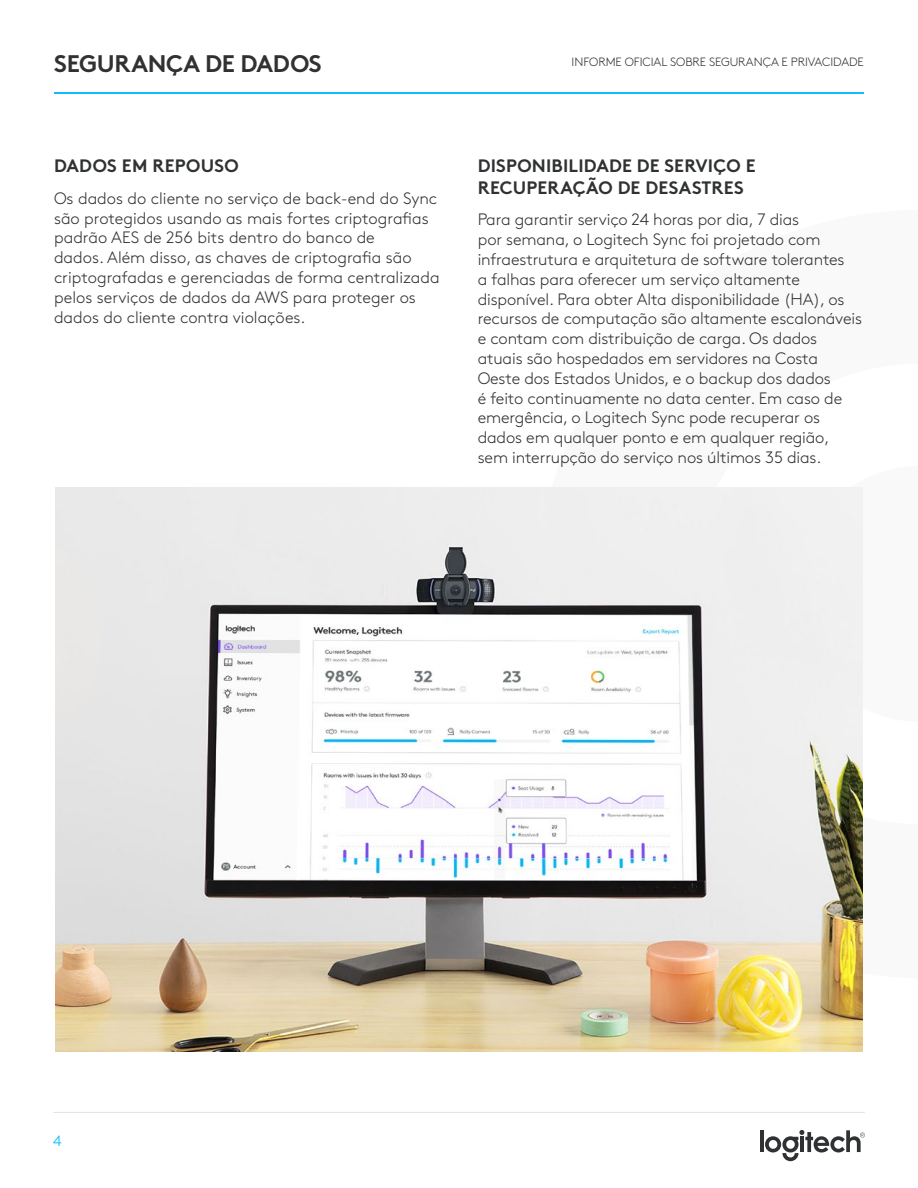
<style>
.page{position:relative;width:918px;height:1188px;background:#fff}
.page>*{position:absolute;margin:0;border:0;box-sizing:border-box;transform-origin:0 0}
.t1{font:700 24px "Brown Pro";letter-spacing:-.015em;color:#2f3132}
.t2{font:700 18px/21.6px "Brown Pro";letter-spacing:.01em;color:#2f3132}
.t3{font:300 16.5px/19.8px "Brown Pro";letter-spacing:-.01em;color:#2f3132}
.t4{font:300 15px "Brown Pro";color:#00b8fc}
.t5{font:300 12px "Brown Pro";letter-spacing:-.005em;color:#2f3132}
</style>
<div class="page">
<hr style="left:760px;top:1130px;width:4px;height:22px;background:#2f3132">
<svg style="left:765px;top:1130px;width:100px;height:31px"></svg>
<hr style="left:800px;top:1137px;width:4px;height:15px;background:#2f3132">
<hr style="left:53px;top:1112px;width:812px;height:1px;background:#e1e2e3">
<hr style="left:54px;top:92px;width:810px;height:2px;background:#00b8fc">
<img style="left:56px;top:488px;width:806px;height:563px">
<h1 class="t1" style="left:54px;top:44px;width:269px">SEGURANÇA DE DADOS</h1>
<p class="t5" style="left:572px;top:53px;width:294px">INFORME OFICIAL SOBRE SEGURANÇA E PRIVACIDADE</p>
<p class="t2" style="left:54px;top:153px;width:186px">DADOS EM REPOUSO</p>
<p class="t3" style="left:54px;top:187px;width:387px">Os dados do cliente no serviço de back-end do Sync são protegidos usando as mais fortes criptografias padrão AES de 256 bits dentro do banco de<br>dados. Além disso, as chaves de criptografia são criptografadas e gerenciadas de forma centralizada pelos serviços de dados da AWS para proteger os dados do cliente contra violações.</p>
<p class="t2" style="left:478px;top:153px;width:279px">DISPONIBILIDADE DE SERVIÇO E<br>RECUPERAÇÃO DE DESASTRES</p>
<p class="t3" style="left:478px;top:209px;width:386px">Para garantir serviço 24 horas por dia, 7 dias<br>por semana, o Logitech Sync foi projetado com infraestrutura e arquitetura de software tolerantes<br>a falhas para oferecer um serviço altamente disponível. Para obter Alta disponibilidade (HA), os recursos de computação são altamente escalonáveis e contam com distribuição de carga. Os dados atuais são hospedados em servidores na Costa Oeste dos Estados Unidos, e o backup dos dados<br>é feito continuamente no data center. Em caso de emergência, o Logitech Sync pode recuperar os dados em qualquer ponto e em qualquer região, sem interrupção do serviço nos últimos 35 dias.</p>
<p class="t4" style="left:53px;top:1130px;width:10px">4</p>
</div>
